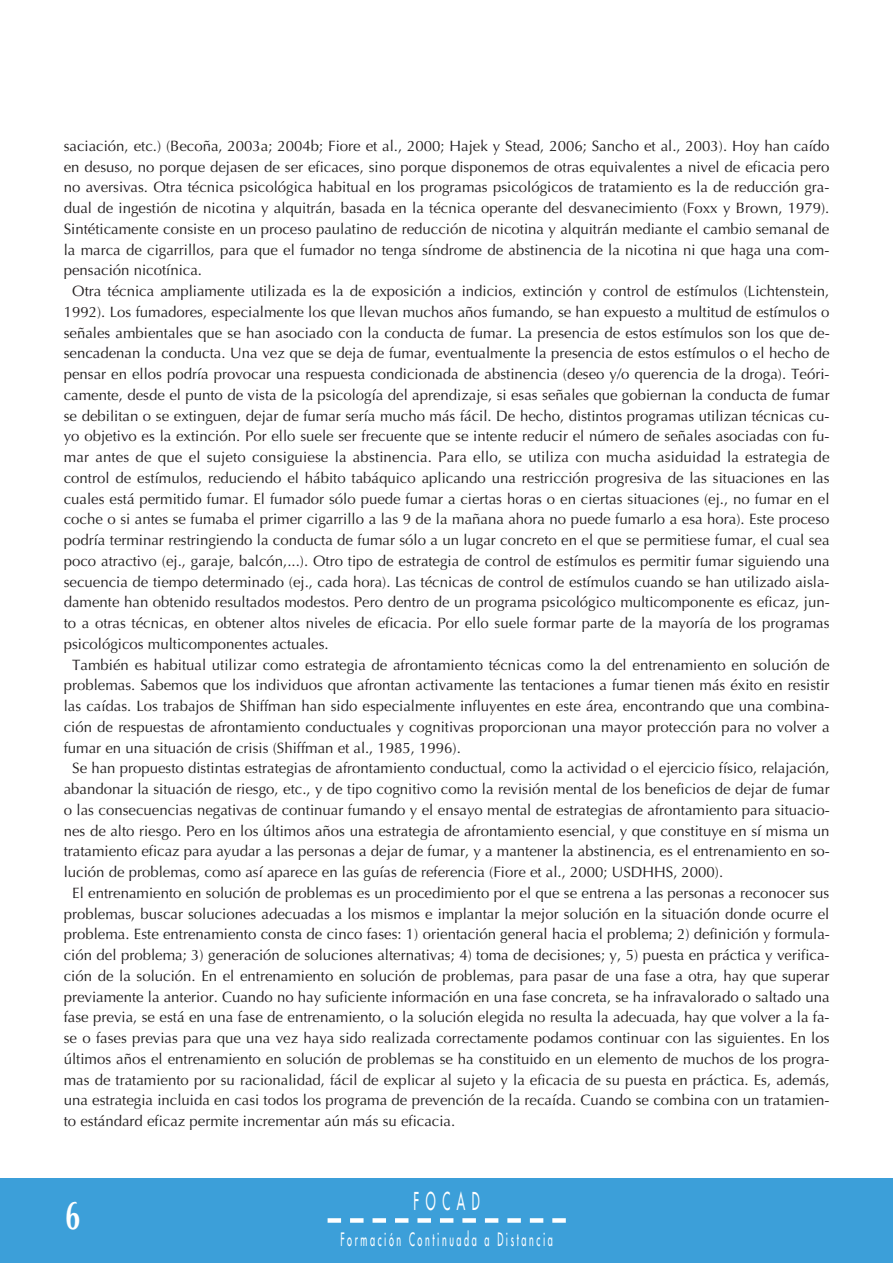
<style>
.page{position:relative;width:893px;height:1263px;background:#fff}
.page>*{position:absolute;margin:0;border:0;box-sizing:border-box;transform-origin:0 0}
.t1{font:700 40.5px "Optima";color:#fff;scale:.67 1}
.t2{font:24px "Futura";letter-spacing:.55em;color:#fff;scale:.5 1}
.t3{font:18px "Futura";letter-spacing:.29em;color:#fff;scale:.5 1}
.t4{font:15px "Optima";color:#231f20}
</style>
<div class="page">
<div style="left:0;top:1178px;width:892px;height:85px;background:#3c9fd9"></div>
<svg style="left:341px;top:1218px;width:203px;height:5px"></svg>
<div style="left:327px;top:1218px;width:14px;height:5px;background:#fff"></div>
<div style="left:552px;top:1218px;width:14px;height:5px;background:#fff"></div>
<p class="t4" style="left:64px;top:140px;width:767px">saciación, etc.) (Becoña, 2003a; 2004b; Fiore et al., 2000; Hajek y Stead, 2006; Sancho et al., 2003). Hoy han caído</p>
<p class="t4" style="left:64px;top:160px;width:767px">en desuso, no porque dejasen de ser eficaces, sino porque disponemos de otras equivalentes a nivel de eficacia pero</p>
<p class="t4" style="left:64px;top:181px;width:767px">no aversivas. Otra técnica psicológica habitual en los programas psicológicos de tratamiento es la de reducción gra-</p>
<p class="t4" style="left:64px;top:202px;width:767px">dual de ingestión de nicotina y alquitrán, basada en la técnica operante del desvanecimiento (Foxx y Brown, 1979).</p>
<p class="t4" style="left:64px;top:223px;width:767px">Sintéticamente consiste en un proceso paulatino de reducción de nicotina y alquitrán mediante el cambio semanal de</p>
<p class="t4" style="left:64px;top:243px;width:767px">la marca de cigarrillos, para que el fumador no tenga síndrome de abstinencia de la nicotina ni que haga una com-</p>
<p class="t4" style="left:64px;top:264px;width:140px">pensación nicotínica.</p>
<p class="t4" style="left:72px;top:285px;width:758px">Otra técnica ampliamente utilizada es la de exposición a indicios, extinción y control de estímulos (Lichtenstein,</p>
<p class="t4" style="left:64px;top:306px;width:767px">1992). Los fumadores, especialmente los que llevan muchos años fumando, se han expuesto a multitud de estímulos o</p>
<p class="t4" style="left:64px;top:326px;width:767px">señales ambientales que se han asociado con la conducta de fumar. La presencia de estos estímulos son los que de-</p>
<p class="t4" style="left:64px;top:347px;width:767px">sencadenan la conducta. Una vez que se deja de fumar, eventualmente la presencia de estos estímulos o el hecho de</p>
<p class="t4" style="left:64px;top:368px;width:767px">pensar en ellos podría provocar una respuesta condicionada de abstinencia (deseo y/o querencia de la droga). Teóri-</p>
<p class="t4" style="left:64px;top:389px;width:767px">camente, desde el punto de vista de la psicología del aprendizaje, si esas señales que gobiernan la conducta de fumar</p>
<p class="t4" style="left:64px;top:409px;width:767px">se debilitan o se extinguen, dejar de fumar sería mucho más fácil. De hecho, distintos programas utilizan técnicas cu-</p>
<p class="t4" style="left:64px;top:430px;width:767px">yo objetivo es la extinción. Por ello suele ser frecuente que se intente reducir el número de señales asociadas con fu-</p>
<p class="t4" style="left:64px;top:451px;width:767px">mar antes de que el sujeto consiguiese la abstinencia. Para ello, se utiliza con mucha asiduidad la estrategia de</p>
<p class="t4" style="left:64px;top:472px;width:767px">control de estímulos, reduciendo el hábito tabáquico aplicando una restricción progresiva de las situaciones en las</p>
<p class="t4" style="left:64px;top:492px;width:767px">cuales está permitido fumar. El fumador sólo puede fumar a ciertas horas o en ciertas situaciones (ej., no fumar en el</p>
<p class="t4" style="left:64px;top:513px;width:767px">coche o si antes se fumaba el primer cigarrillo a las 9 de la mañana ahora no puede fumarlo a esa hora). Este proceso</p>
<p class="t4" style="left:64px;top:534px;width:767px">podría terminar restringiendo la conducta de fumar sólo a un lugar concreto en el que se permitiese fumar, el cual sea</p>
<p class="t4" style="left:64px;top:555px;width:767px">poco atractivo (ej., garaje, balcón,...). Otro tipo de estrategia de control de estímulos es permitir fumar siguiendo una</p>
<p class="t4" style="left:64px;top:575px;width:767px">secuencia de tiempo determinado (ej., cada hora). Las técnicas de control de estímulos cuando se han utilizado aisla-</p>
<p class="t4" style="left:64px;top:596px;width:767px">damente han obtenido resultados modestos. Pero dentro de un programa psicológico multicomponente es eficaz, jun-</p>
<p class="t4" style="left:64px;top:617px;width:767px">to a otras técnicas, en obtener altos niveles de eficacia. Por ello suele formar parte de la mayoría de los programas</p>
<p class="t4" style="left:64px;top:638px;width:266px">psicológicos multicomponentes actuales.</p>
<p class="t4" style="left:72px;top:658px;width:758px">También es habitual utilizar como estrategia de afrontamiento técnicas como la del entrenamiento en solución de</p>
<p class="t4" style="left:64px;top:679px;width:767px">problemas. Sabemos que los individuos que afrontan activamente las tentaciones a fumar tienen más éxito en resistir</p>
<p class="t4" style="left:64px;top:700px;width:767px">las caídas. Los trabajos de Shiffman han sido especialmente influyentes en este área, encontrando que una combina-</p>
<p class="t4" style="left:64px;top:721px;width:767px">ción de respuestas de afrontamiento conductuales y cognitivas proporcionan una mayor protección para no volver a</p>
<p class="t4" style="left:64px;top:741px;width:398px">fumar en una situación de crisis (Shiffman et al., 1985, 1996).</p>
<p class="t4" style="left:72px;top:762px;width:758px">Se han propuesto distintas estrategias de afrontamiento conductual, como la actividad o el ejercicio físico, relajación,</p>
<p class="t4" style="left:64px;top:783px;width:767px">abandonar la situación de riesgo, etc., y de tipo cognitivo como la revisión mental de los beneficios de dejar de fumar</p>
<p class="t4" style="left:64px;top:804px;width:767px">o las consecuencias negativas de continuar fumando y el ensayo mental de estrategias de afrontamiento para situacio-</p>
<p class="t4" style="left:64px;top:824px;width:767px">nes de alto riesgo. Pero en los últimos años una estrategia de afrontamiento esencial, y que constituye en sí misma un</p>
<p class="t4" style="left:64px;top:845px;width:767px">tratamiento eficaz para ayudar a las personas a dejar de fumar, y a mantener la abstinencia, es el entrenamiento en so-</p>
<p class="t4" style="left:64px;top:866px;width:661px">lución de problemas, como así aparece en las guías de referencia (Fiore et al., 2000; USDHHS, 2000).</p>
<p class="t4" style="left:72px;top:887px;width:758px">El entrenamiento en solución de problemas es un procedimiento por el que se entrena a las personas a reconocer sus</p>
<p class="t4" style="left:64px;top:907px;width:767px">problemas, buscar soluciones adecuadas a los mismos e implantar la mejor solución en la situación donde ocurre el</p>
<p class="t4" style="left:64px;top:928px;width:767px">problema. Este entrenamiento consta de cinco fases: 1) orientación general hacia el problema; 2) definición y formula-</p>
<p class="t4" style="left:64px;top:949px;width:767px">ción del problema; 3) generación de soluciones alternativas; 4) toma de decisiones; y, 5) puesta en práctica y verifica-</p>
<p class="t4" style="left:64px;top:970px;width:767px">ción de la solución. En el entrenamiento en solución de problemas, para pasar de una fase a otra, hay que superar</p>
<p class="t4" style="left:64px;top:990px;width:767px">previamente la anterior. Cuando no hay suficiente información en una fase concreta, se ha infravalorado o saltado una</p>
<p class="t4" style="left:64px;top:1011px;width:767px">fase previa, se está en una fase de entrenamiento, o la solución elegida no resulta la adecuada, hay que volver a la fa-</p>
<p class="t4" style="left:64px;top:1032px;width:767px">se o fases previas para que una vez haya sido realizada correctamente podamos continuar con las siguientes. En los</p>
<p class="t4" style="left:64px;top:1053px;width:767px">últimos años el entrenamiento en solución de problemas se ha constituido en un elemento de muchos de los progra-</p>
<p class="t4" style="left:64px;top:1073px;width:767px">mas de tratamiento por su racionalidad, fácil de explicar al sujeto y la eficacia de su puesta en práctica. Es, además,</p>
<p class="t4" style="left:64px;top:1094px;width:767px">una estrategia incluida en casi todos los programa de prevención de la recaída. Cuando se combina con un tratamien-</p>
<p class="t4" style="left:64px;top:1115px;width:393px">to estándard eficaz permite incrementar aún más su eficacia.</p>
<h1 class="t1" style="left:65px;top:1199px;width:24px">6</h1>
<h2 class="t2" style="left:413px;top:1189px;width:134px">FOCAD</h2>
<p class="t3" style="left:340px;top:1230px;width:426px">Formación Continuada a Distancia</p>
</div>
